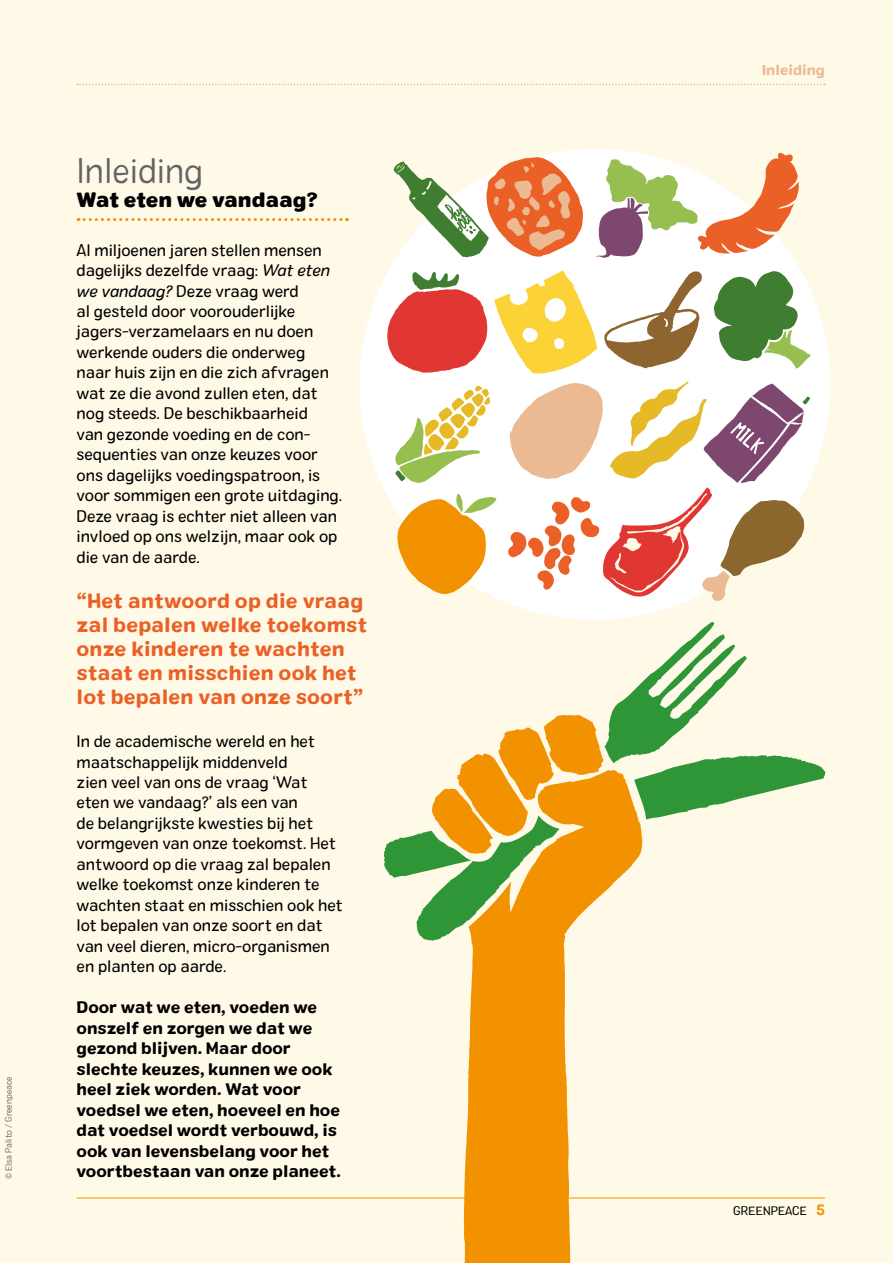
<style>
.page{position:relative;width:893px;height:1263px;background:#fff9e7}
.page>*{position:absolute;margin:0;border:0;box-sizing:border-box;transform-origin:0 0}
.t1{font:35.25px "Colby St Lt";color:#646363}
.t2{font:20.25px/24px "Colby St Bld";letter-spacing:.01em;color:#eb6025}
.t3{font:20.25px "Colby St Blk";letter-spacing:-.005em;color:#000}
.t4{font:16.5px/20.5px "Colby St Reg";color:#000}
.t5{font:16.5px/20.5px "Colby St Bld";color:#000}
.t6{font:14.25px "Colby St Bld";color:#ecba92}
.t7{font:12px "Colby St Reg";color:#000}
.t8{font:9px "Colby St Lt";color:#646363}
.s1{font-family:"Colby St Reg It"}
.s2{font-family:"Colby St Bld";font-size:15px;color:#f39200}
</style>
<div class="page">
<div style="left:359px;top:149px;width:471px;height:471px;background:#fff;border-radius:50%"></div>
<hr style="left:77px;top:1198px;width:748px;height:1px;background:#f39200">
<svg style="left:77px;top:84px;width:748px;height:1px"></svg>
<svg style="left:78px;top:218px;width:269px;height:3px"></svg>
<svg style="left:384px;top:622px;width:441px;height:641px"></svg>
<svg style="left:713px;top:271px;width:98px;height:98px"></svg>
<svg style="left:397px;top:493px;width:100px;height:101px"></svg>
<svg style="left:387px;top:272px;width:100px;height:101px"></svg>
<svg style="left:395px;top:386px;width:95px;height:97px"></svg>
<svg style="left:596px;top:153px;width:203px;height:105px"></svg>
<svg style="left:494px;top:271px;width:103px;height:103px"></svg>
<svg style="left:508px;top:381px;width:302px;height:220px"></svg>
<svg style="left:394px;top:157px;width:189px;height:100px"></svg>
<svg style="left:604px;top:271px;width:98px;height:97px"></svg>
<p class="t8" style="left:3px;top:1179px;width:104px;rotate:-90deg">© Elsa Palito / Greenpeace</p>
<h1 class="t1" style="left:77px;top:149px;width:128px">Inleiding</h1>
<p class="t3" style="left:77px;top:186px;width:243px">Wat eten we vandaag?</p>
<p class="t4" style="left:77px;top:239px;width:267px">Al miljoenen jaren stellen mensen dagelijks dezelfde vraag: <span class="s1">Wat eten we vandaag?</span> Deze vraag werd<br>al gesteld door voorouderlijke jagers-verzamelaars en nu doen werkende ouders die onderweg naar huis zijn en die zich afvragen wat ze die avond zullen eten, dat nog steeds. De beschikbaarheid<br>van gezonde voeding en de con&shy;sequenties van onze keuzes voor ons dagelijks voedingspatroon, is voor sommigen een grote uitdaging.<br>Deze vraag is echter niet alleen van invloed op ons welzijn, maar ook op die van de aarde.</p>
<p class="t2" style="left:77px;top:589px;width:292px">“Het antwoord op die vraag zal bepalen welke toekomst onze kinderen te wachten staat en misschien ook het lot bepalen van onze soort”</p>
<p class="t4" style="left:77px;top:731px;width:268px">In de academische wereld en het maatschappelijk middenveld<br>zien veel van ons de vraag ‘Wat eten we vandaag?’ als een van<br>de belangrijkste kwesties bij het vormgeven van onze toekomst. Het antwoord op die vraag zal bepalen welke toekomst onze kinderen te wachten staat en misschien ook het lot bepalen van onze soort en dat van veel dieren, micro-organismen en planten op aarde.</p>
<p class="t5" style="left:77px;top:997px;width:266px">Door wat we eten, voeden we onszelf en zorgen we dat we gezond blijven. Maar door slechte keuzes, kunnen we ook heel ziek worden. Wat voor voedsel we eten, hoeveel en hoe dat voedsel wordt verbouwd, is ook van levensbelang voor het voortbestaan van onze planeet.</p>
<p class="t6" style="left:762px;top:61px;width:65px">Inleiding</p>
<p class="t7" style="left:733px;top:1203px;width:93px">GREENPEACE <span class="s2">5</span></p>
</div>
